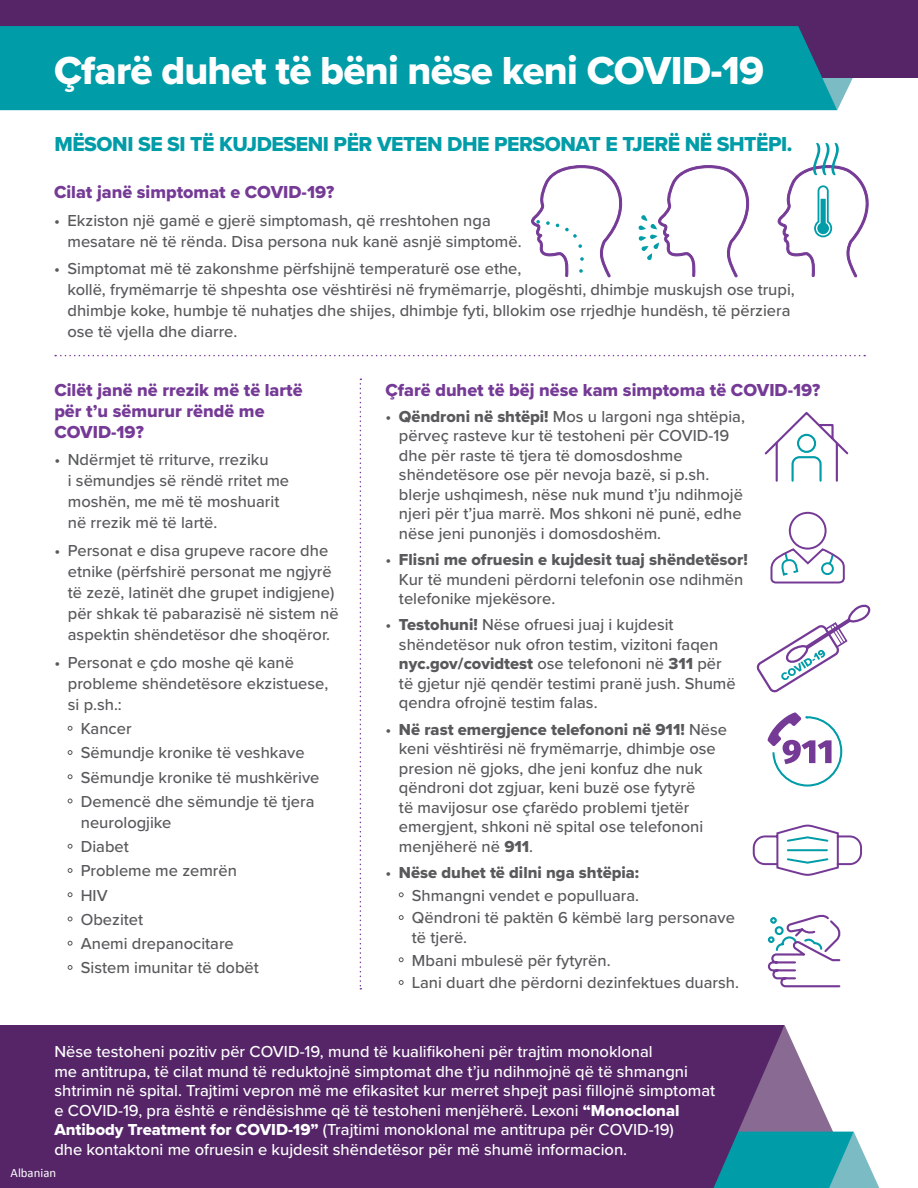
<style>
.page{position:relative;width:918px;height:1188px;background:#fff}
.page>*{position:absolute;margin:0;border:0;box-sizing:border-box;transform-origin:0 0}
.t1{font:40.5px "Proxima Nova Extrabld";letter-spacing:-.02em;color:#fff}
.bullet{font:21px "Proxima Nova Extrabld";letter-spacing:-.02em;color:#009ca8}
.bullet-2{font:18px/21px "Proxima Nova Extrabld";color:#753a96}
.bullet-3{font:500 16.5px/19.5px "Proxima Nova";color:#58595b}
.bullet-4{font:500 16.5px/19.5px "Proxima Nova";color:#fff}
.bullet-5{font:16.5px "Proxima Nova Extrabld";color:#58595b}
.bullet-6{font:12.75px "Calibri";color:#fff}
.s1{font-family:"Proxima Nova Extrabld";font-weight:400}
.s2{font-family:"Proxima Nova";font-weight:500}
</style>
<div class="page">
<svg style="left:837px;top:77px;width:41px;height:33px"></svg>
<div style="left:0;top:0;width:918px;height:77px;background:#552568"></div>
<div style="left:0;top:26px;width:837px;height:84px;background:#009ca8"></div>
<svg style="left:638px;top:165px;width:112px;height:113px"></svg>
<svg style="left:531px;top:165px;width:92px;height:113px"></svg>
<svg style="left:777px;top:143px;width:92px;height:135px"></svg>
<svg style="left:68px;top:726px;width:4px;height:4px"></svg>
<svg style="left:68px;top:750px;width:4px;height:5px"></svg>
<svg style="left:68px;top:775px;width:4px;height:4px"></svg>
<svg style="left:68px;top:799px;width:4px;height:4px"></svg>
<svg style="left:68px;top:844px;width:4px;height:4px"></svg>
<svg style="left:68px;top:868px;width:4px;height:5px"></svg>
<svg style="left:68px;top:893px;width:4px;height:4px"></svg>
<svg style="left:68px;top:917px;width:4px;height:4px"></svg>
<svg style="left:68px;top:941px;width:4px;height:4px"></svg>
<svg style="left:68px;top:965px;width:4px;height:5px"></svg>
<svg style="left:55px;top:355px;width:810px;height:1px"></svg>
<svg style="left:359px;top:379px;width:520px;height:809px"></svg>
<div style="left:0;top:1025px;width:785px;height:163px;background:#552568"></div>
<p class="t1" style="left:54px;top:40px;width:712px">Çfarë duhet të bëni nëse keni COVID-19</p>
<p class="bullet" style="left:54px;top:129px;width:740px">MËSONI SE SI TË KUJDESENI PËR VETEN DHE PERSONAT E TJERË NË SHTËPI.</p>
<p class="bullet-2" style="left:54px;top:181px;width:282px">Cilat janë simptomat e COVID-19?</p>
<p class="bullet-3" style="left:68px;top:209px;width:456px;line-height:21px;text-indent:-14px">• Ekziston një gamë e gjerë simptomash, që rreshtohen nga mesatare në të rënda. Disa persona nuk kanë asnjë simptomë.</p>
<p class="bullet-3" style="left:68px;top:258px;width:729px;line-height:21px;text-indent:-14px">• Simptomat më të zakonshme përfshijnë temperaturë ose ethe,<br>kollë, frymëmarrje të shpeshta ose vështirësi në frymëmarrje, plogështi, dhimbje muskujsh ose trupi, dhimbje koke, humbje të nuhatjes dhe shijes, dhimbje fyti, bllokim ose rrjedhje hundësh, të përziera ose të vjella dhe diarre.</p>
<p class="bullet-2" style="left:54px;top:379px;width:250px">Cilët janë në rrezik më të lartë për t’u sëmurur rëndë me<br>COVID-19?</p>
<p class="bullet-3" style="left:68px;top:449px;width:223px;line-height:21px;text-indent:-14px">• Ndërmjet të rriturve, rreziku<br>i sëmundjes së rëndë rritet me moshën, me më të moshuarit në rrezik më të lartë.</p>
<p class="bullet-3" style="left:68px;top:540px;width:272px;line-height:21px;text-indent:-14px">• Personat e disa grupeve racore dhe etnike (përfshirë personat me ngjyrë të zezë, latinët dhe grupet indigjene) për shkak të pabarazisë në sistem në aspektin shëndetësor dhe shoqëror.</p>
<p class="bullet-3" style="left:68px;top:651px;width:262px;line-height:21px;text-indent:-14px">• Personat e çdo moshe që kanë probleme shëndetësore ekzistuese, si p.sh.:</p>
<p class="bullet-3" style="left:81px;top:718px;width:52px">Kancer</p>
<p class="bullet-3" style="left:81px;top:743px;width:225px">Sëmundje kronike të veshkave</p>
<p class="bullet-3" style="left:81px;top:767px;width:240px">Sëmundje kronike të mushkërive</p>
<p class="bullet-3" style="left:81px;top:790px;width:235px;line-height:21px">Demencë dhe sëmundje të tjera neurologjike</p>
<p class="bullet-3" style="left:81px;top:836px;width:50px">Diabet</p>
<p class="bullet-3" style="left:81px;top:861px;width:158px">Probleme me zemrën</p>
<p class="bullet-3" style="left:81px;top:885px;width:28px">HIV</p>
<p class="bullet-3" style="left:81px;top:909px;width:64px">Obezitet</p>
<p class="bullet-3" style="left:81px;top:933px;width:155px">Anemi drepanocitare</p>
<p class="bullet-3" style="left:81px;top:958px;width:180px">Sistem imunitar të dobët</p>
<p class="bullet-2" style="left:385px;top:379px;width:436px">Çfarë duhet të bëj nëse kam simptoma të COVID-19?</p>
<p class="bullet-3" style="left:399px;top:406px;width:347px;text-indent:-14px">• <span class="s1">Qëndroni në shtëpi!</span> Mos u largoni nga shtëpia, përveç rasteve kur të testoheni për COVID-19 dhe për raste të tjera të domosdoshme shëndetësore ose për nevoja bazë, si p.sh. blerje ushqimesh, nëse nuk mund t’ju ndihmojë njeri për t’jua marrë. Mos shkoni në punë, edhe nëse jeni punonjës i domosdoshëm.</p>
<p class="bullet-3" style="left:399px;top:549px;width:350px;text-indent:-14px">• <span class="s1">Flisni me ofruesin e kujdesit tuaj shëndetësor!<br></span>Kur të mundeni përdorni telefonin ose ndihmën telefonike mjekësore.</p>
<p class="bullet-3" style="left:399px;top:615px;width:338px;text-indent:-14px">• <span class="s1">Testohuni!</span> Nëse ofruesi juaj i kujdesit shëndetësor nuk ofron testim, vizitoni faqen <span class="s1">nyc.gov/covidtest</span> ose telefononi në <span class="s1">311</span> për të gjetur një qendër testimi pranë jush. Shumë qendra ofrojnë testim falas.</p>
<p class="bullet-3" style="left:399px;top:719px;width:330px;text-indent:-14px">• <span class="s1">Në rast emergjence telefononi në 911!</span> Nëse keni vështirësi në frymëmarrje, dhimbje ose presion në gjoks, dhe jeni konfuz dhe nuk qëndroni dot zgjuar, keni buzë ose fytyrë<br>të mavijosur ose çfarëdo problemi tjetër emergjent, shkoni në spital ose telefononi menjëherë në <span class="s1">911</span>.</p>
<p class="bullet-5" style="left:385px;top:860px;width:255px"><span class="s2">•</span> Nëse duhet të dilni nga shtëpia:</p>
<p class="bullet-3" style="left:412px;top:885px;width:229px">Shmangni vendet e populluara.</p>
<p class="bullet-3" style="left:412px;top:908px;width:325px">Qëndroni të paktën 6 këmbë larg personave të tjerë.</p>
<p class="bullet-3" style="left:412px;top:950px;width:200px">Mbani mbulesë për fytyrën.</p>
<p class="bullet-3" style="left:412px;top:973px;width:329px">Lani duart dhe përdorni dezinfektues duarsh.</p>
<p class="bullet-4" style="left:54px;top:1042px;width:662px">Nëse testoheni pozitiv për COVID-19, mund të kualifikoheni për trajtim monoklonal<br>me antitrupa, të cilat mund të reduktojnë simptomat dhe t’ju ndihmojnë që të shmangni shtrimin në spital. Trajtimi vepron më me efikasitet kur merret shpejt pasi fillojnë simptomat e COVID-19, pra është e rëndësishme që të testoheni menjëherë. Lexoni <span class="s1">“Monoclonal Antibody Treatment for COVID-19”</span> (Trajtimi monoklonal me antitrupa për COVID-19)<br>dhe kontaktoni me ofruesin e kujdesit shëndetësor për më shumë informacion.</p>
<p class="bullet-6" style="left:11px;top:1164px;width:47px">Albanian</p>
</div>
